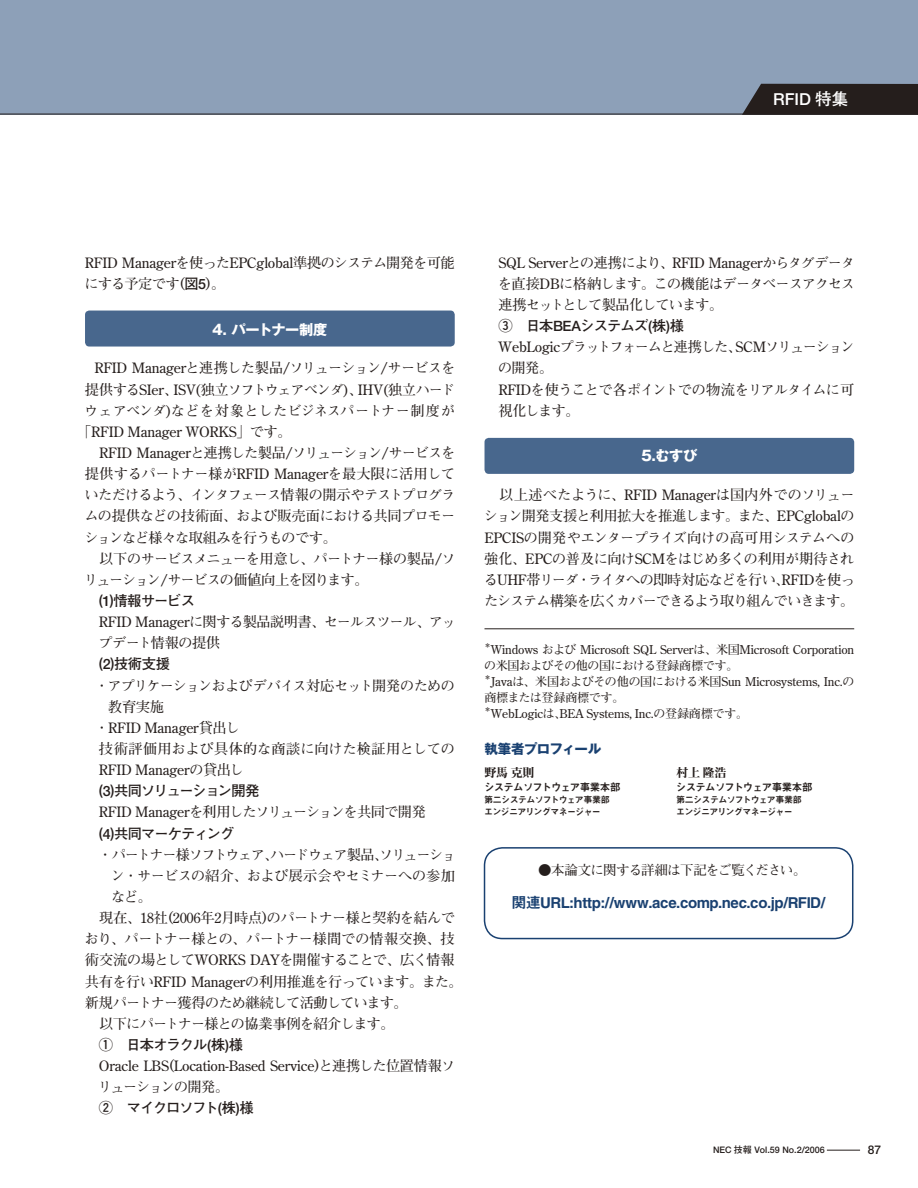
<style>
.page{position:relative;width:918px;height:1188px;background:#fff}
.page>*{position:absolute;margin:0;border:0;box-sizing:border-box;transform-origin:0 0}
.t1{font:700 16.5px "Futo Go B101";color:#fff}
.本文{font:15px "Midashi Go MB31";letter-spacing:-.025em;color:#1a4171}
.本文-2{font:700 14.25px/21.1px "Futo Min A101";letter-spacing:-.045em;color:#251e1c}
.本文インデント1行{font:700 14.25px/21.1px "Futo Min A101";letter-spacing:-.04em;color:#251e1c}
.本文-3{font:700 14.25px/21.1px "Futo Min A101";letter-spacing:-.065em;color:#251e1c}
.本文インデント1行-2{font:700 14.25px "Futo Go B101";letter-spacing:-.065em;color:#251e1c}
.本文インデント1行-3{font:700 14.25px/21.1px "Futo Min A101";letter-spacing:-.02em;color:#251e1c}
.本文インデント1行-4{font:700 14.25px/21.1px "Futo Min A101";letter-spacing:-.01em;color:#251e1c}
.本文インデント1行-5{font:700 14.25px/21.1px "Futo Min A101";letter-spacing:-.07em;color:#251e1c}
.本文-4{font:700 14.25px "Futo Min A101";letter-spacing:.005em;color:#251e1c}
.本文-5{font:700 14.25px "Futo Min A101";letter-spacing:-.01em;color:#251e1c}
.本文インデント1行-6{font:700 14.25px "Futo Go B101";letter-spacing:-.045em;color:#251e1c}
.本文インデント1行-7{font:700 14.25px "Futo Min A101";letter-spacing:-.015em;color:#251e1c}
.見出し{font:700 14.25px "Gothic MB101";letter-spacing:-.03em;color:#fff}
.本文インデント1行-8{font:700 14.25px "Futo Go B101";letter-spacing:-.085em;color:#251e1c}
.本文-6{font:700 13.5px "Futo Min A101";letter-spacing:-.06em;color:#251e1c}
.執筆者プロフィール{font:700 13.5px "Gothic MB101";letter-spacing:-.04em;color:#1a4171}
.本文-7{font:700 12.15px/15.9px "Futo Min A101";letter-spacing:-.02em;color:#251e1c}
.執筆者氏名{font:12px "Midashi Min MA31";letter-spacing:-.02em;color:#251e1c}
.t2{font:700 12px "Futo Go B101";color:#251e1c}
.執筆者所属1{font:10.5px "Midashi Go MB31";letter-spacing:-.07em;color:#251e1c}
.執筆者所属2{font:9px "Midashi Go MB31";letter-spacing:-.07em;color:#251e1c}
.t3{font:700 9px "Futo Go B101";color:#251e1c}
.本文-8{font:700 7.05px "Futo Min A101";color:#251e1c}
.s1{font-family:"Futo Go B101"}
</style>
<div class="page">
<div style="left:485px;top:438px;width:369px;height:36px;background:#48678d"></div>
<div style="left:85px;top:311px;width:370px;height:36px;background:#48678d"></div>
<hr style="left:485px;top:629px;width:369px;height:1px;background:#251e1c">
<div style="left:0;top:0;width:918px;height:114px;background:#8da0b8"></div>
<hr style="left:827px;top:1150px;width:33px;height:1px;background:#251e1c">
<svg style="left:742px;top:84px;width:176px;height:31px;background:#2a2524"></svg>
<svg style="left:483px;top:847px;width:371px;height:92px"></svg>
<p class="t1" style="left:773px;top:89px;width:77px">RFID 特集</p>
<p class="本文-2" style="left:84px;top:252px;width:372px">RFID Managerを使ったEPCglobal準拠のシステム開発を可能にする予定です(<span class="s1">図5</span>)。</p>
<p class="見出し" style="left:212px;top:319px;width:117px">4. パートナー制度</p>
<p class="本文-2" style="left:94px;top:358px;width:362px">RFID Managerと連携した製品/ソリューション/サービスを</p>
<p class="本文-3" style="left:85px;top:379px;width:372px">提供するSIer、ISV(独立ソフトウェアベンダ)、IHV(独立ハード</p>
<p class="本文-4" style="left:84px;top:401px;width:372px">ウェアベンダ)などを対象としたビジネスパートナー制度が</p>
<p class="本文-5" style="left:77px;top:423px;width:216px">「RFID Manager WORKS」です。</p>
<p class="本文-2" style="left:84px;top:443px;width:373px;text-align:justify">　RFID Managerと連携した製品/ソリューション/サービスを提供するパートナー様がRFID Managerを最大限に活用していただけるよう、インタフェース情報の開示やテストプログラムの提供などの技術面、および販売面における共同プロモーションなど様々な取組みを行うものです。</p>
<p class="本文-3" style="left:84px;top:548px;width:373px">　以下のサービスメニューを用意し、パートナー様の製品/ソリューション/サービスの価値向上を図ります。</p>
<p class="本文インデント1行-2" style="left:99px;top:592px;width:98px">(1)情報サービス</p>
<p class="本文インデント1行" style="left:99px;top:612px;width:359px">RFID Managerに関する製品説明書、セールスツール、アップデート情報の提供</p>
<p class="本文インデント1行-2" style="left:99px;top:656px;width:73px">(2)技術支援</p>
<p class="本文インデント1行" style="left:108px;top:675px;width:349px;text-indent:-13px">・ アプリケーションおよびデバイス対応セット開発のための教育実施</p>
<p class="本文インデント1行-7" style="left:95px;top:719px;width:146px">・ RFID Manager貸出し</p>
<p class="本文インデント1行-4" style="left:99px;top:739px;width:358px">技術評価用および具体的な商談に向けた検証用としての<br>RFID Managerの貸出し</p>
<p class="本文インデント1行-2" style="left:99px;top:783px;width:162px">(3)共同ソリューション開発</p>
<p class="本文インデント1行" style="left:99px;top:802px;width:329px">RFID Managerを利用したソリューションを共同で開発</p>
<p class="本文インデント1行-2" style="left:99px;top:825px;width:137px">(4)共同マーケティング</p>
<p class="本文インデント1行" style="left:111px;top:844px;width:346px;text-align:justify;text-indent:-13px">・ パートナー様ソフトウェア、ハードウェア製品、ソリューション・サービスの紹介、および展示会やセミナーへの参加など。</p>
<p class="本文-2" style="left:85px;top:908px;width:379px">　現在、18社(2006年2月時点)のパートナー様と契約を結んでおり、パートナー様との、パートナー様間での情報交換、技術交流の場としてWORKS DAYを開催することで、広く情報共有を行いRFID Managerの利用推進を行っています。また。新規パートナー獲得のため継続して活動しています。</p>
<p class="本文-2" style="left:85px;top:1013px;width:311px">　以下にパートナー様との協業事例を紹介します。</p>
<p class="本文インデント1行-2" style="left:99px;top:1036px;width:146px">①　日本オラクル(株)様</p>
<p class="本文インデント1行-3" style="left:98px;top:1056px;width:359px">Oracle LBS(Location-Based Service)と連携した位置情報ソリューションの開発。</p>
<p class="本文インデント1行-8" style="left:99px;top:1100px;width:156px">②　マイクロソフト(株)様</p>
<p class="本文インデント1行" style="left:498px;top:252px;width:359px;text-align:justify">SQL Serverとの連携により、RFID Managerからタグデータを直接DBに格納します。この機能はデータベースアクセス連携セットとして製品化しています。</p>
<p class="本文インデント1行-6" style="left:498px;top:318px;width:187px">③　日本BEAシステムズ(株)様</p>
<p class="本文インデント1行-5" style="left:498px;top:337px;width:358px">WebLogicプラットフォームと連携した、SCMソリューションの開発。</p>
<p class="本文インデント1行" style="left:498px;top:379px;width:357px">RFIDを使うことで各ポイントでの物流をリアルタイムに可視化します。</p>
<p class="見出し" style="left:641px;top:446px;width:58px">5.むすび</p>
<p class="本文-2" style="left:484px;top:485px;width:373px;text-align:justify">　以上述べたように、RFID Managerは国内外でのソリューション開発支援と利用拡大を推進します。また、EPCglobalのEPCISの開発やエンタープライズ向けの高可用システムへの強化、EPCの普及に向けSCMをはじめ多くの利用が期待されるUHF帯リーダ・ライタへの即時対応などを行い、RFIDを使ったシステム構築を広くカバーできるよう取り組んでいきます。</p>
<p class="本文-8" style="left:484px;top:641px;width:9px">＊</p>
<p class="本文-7" style="left:484px;top:642px;width:372px;text-indent:6px">Windows および Microsoft SQL Serverは、米国Microsoft Corporationの米国およびその他の国における登録商標です。</p>
<p class="本文-8" style="left:484px;top:673px;width:9px">＊</p>
<p class="本文-7" style="left:484px;top:674px;width:372px;text-indent:6px">Javaは、米国およびその他の国における米国Sun Microsystems, Inc.の商標または登録商標です。</p>
<p class="本文-8" style="left:484px;top:705px;width:9px">＊</p>
<p class="本文-7" style="left:491px;top:706px;width:259px">WebLogicは、BEA Systems, Inc.の登録商標です。</p>
<p class="執筆者プロフィール" style="left:484px;top:739px;width:118px">執筆者プロフィール</p>
<p class="執筆者氏名" style="left:484px;top:766px;width:52px">野馬 克則</p>
<p class="執筆者所属1" style="left:484px;top:781px;width:138px">システムソフトウェア事業本部</p>
<p class="執筆者所属2" style="left:484px;top:795px;width:127px">第二システムソフトウェア事業部</p>
<p class="執筆者所属2" style="left:484px;top:806px;width:118px">エンジニアリングマネージャー</p>
<p class="執筆者氏名" style="left:676px;top:766px;width:52px">村上 隆浩</p>
<p class="執筆者所属1" style="left:676px;top:781px;width:138px">システムソフトウェア事業本部</p>
<p class="執筆者所属2" style="left:676px;top:795px;width:127px">第二システムソフトウェア事業部</p>
<p class="執筆者所属2" style="left:676px;top:806px;width:118px">エンジニアリングマネージャー</p>
<p class="本文-6" style="left:538px;top:862px;width:269px">●本論文に関する詳細は下記をご覧ください。</p>
<p class="本文" style="left:511px;top:894px;width:315px">関連URL:http://www.ace.comp.nec.co.jp/RFID/</p>
<p class="t3" style="left:713px;top:1144px;width:113px">NEC 技報 Vol.59 No.2/2006</p>
<p class="t2" style="left:868px;top:1143px;width:15px">87</p>
</div>
